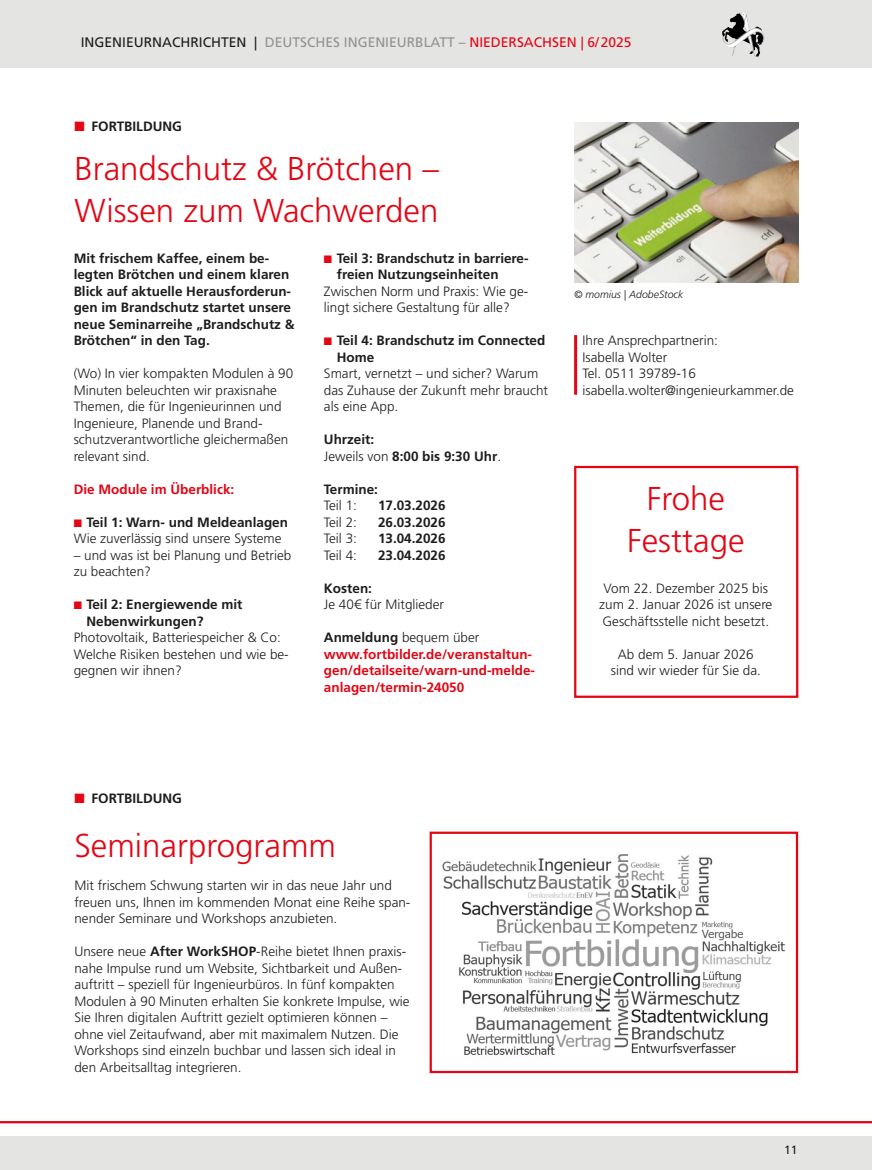
<style>
.page{position:relative;width:872px;height:1170px;background:#fff}
.page>*{position:absolute;margin:0;border:0;box-sizing:border-box;transform-origin:0 0}
.H2_Headline{font:300 33px/42px "Frutiger LT Std";color:#e30614}
.t1{font:13.8px "Frutiger LT Std";color:#939292}
.P_Fließtext_Abstand{font:300 13.5px/16.5px "Frutiger LT Std";color:#1d1d1b}
.P_Vorspann{font:700 13.5px/16.5px "Frutiger LT Std";color:#1d1d1b}
.P_Fließtext{font:300 13.5px/16.5px "Frutiger LT Std";color:#1d1d1b}
.P_Fließtext_Abstand-2{font:700 13.5px/16.5px "Frutiger LT Std";color:#e30614}
.P_Fließtext_mit_roter_Linie{font:300 13.5px "Frutiger LT Std";color:#1d1d1b}
.P_Fließtext-2{font:700 13.5px "Frutiger LT Std";color:#1d1d1b}
.P_Fließtext_Abstand-3{font:700 13.5px "Frutiger LT Std";color:#1d1d1b}
.P_Fließtext_Bold_Schwarz{font:700 13.5px "Frutiger LT Std";color:#1d1d1b}
.t2{font:12px "Frutiger LT Std";color:#1d1d1b}
.P_Quelle-Credits{font:italic 300 10.5px "Frutiger LT Std";color:#1d1d1b}
.s1{color:#1d1d1b}
.s2{color:#e30614}
.s3{font-weight:300}
.s4{font-weight:700}
</style>
<div class="page">
<div style="left:0;top:1135px;width:872px;height:34px;background:#e4e4e3"></div>
<hr style="left:0;top:1120px;width:872px;height:3px;background:#e30614">
<div style="left:0;top:0;width:872px;height:68px;background:#e4e4e3"></div>
<img style="left:730px;top:12px;width:13px;height:10px">
<hr style="left:574px;top:335px;width:3px;height:59px;background:#e30614">
<img style="left:575px;top:123px;width:223px;height:159px">
<div style="left:574px;top:466px;width:224px;height:231px;border:2px solid #e30614"></div>
<img style="left:442px;top:854px;width:343px;height:201px">
<div style="left:429px;top:831px;width:369px;height:241px;border:2px solid #e30614"></div>
<p class="t1" style="left:81px;top:34px;width:552px"><span class="s1">INGENIEURNACHRICHTEN |</span> DEUTSCHES INGENIEURBLATT – <span class="s2">NIEDERSACHSEN | 6/2025</span></p>
<p class="P_Vorspann" style="left:74px;top:118px;width:109px"><span class="s2">■</span> FORTBILDUNG</p>
<p class="H2_Headline" style="left:74px;top:148px;width:366px">Brandschutz &amp; Brötchen –<br>Wissen zum Wachwerden</p>
<p class="P_Vorspann" style="left:74px;top:250px;width:222px">Mit frischem Kaffee, einem be&shy;legten Brötchen und einem klaren<br>Blick auf aktuelle Herausforderun&shy;gen im Brandschutz startet unsere neue Seminarreihe „Brandschutz &amp;<br>Brötchen“ in den Tag.</p>
<p class="P_Fließtext_Abstand" style="left:74px;top:365px;width:221px">(Wo) In vier kompakten Modulen à 90<br>Minuten beleuchten wir praxisnahe<br>Themen, die für Ingenieurinnen und<br>Ingenieure, Planende und Brand&shy;schutzverantwortliche gleichermaßen relevant sind.</p>
<p class="P_Fließtext_Abstand-2" style="left:74px;top:481px;width:162px">Die Module im Überblick:</p>
<p class="P_Vorspann" style="left:74px;top:514px;width:216px"><span class="s2">■</span> Teil 1: Warn- und Meldeanlagen</p>
<p class="P_Fließtext_Abstand" style="left:74px;top:530px;width:209px">Wie zuverlässig sind unsere Systeme</p>
<p class="P_Fließtext_Abstand" style="left:74px;top:547px;width:219px">– und was ist bei Planung und Betrieb zu beachten?</p>
<p class="P_Vorspann" style="left:86px;top:596px;width:158px;text-indent:-13px"><span class="s2">■</span> Teil 2: Energiewende mit<br>Nebenwirkungen?</p>
<p class="P_Fließtext" style="left:74px;top:629px;width:217px">Photovoltaik, Batteriespeicher &amp; Co:<br>Welche Risiken bestehen und wie be&shy;gegnen wir ihnen?</p>
<p class="P_Vorspann" style="left:337px;top:250px;width:193px;text-indent:-13px"><span class="s2">■</span> Teil 3: Brandschutz in barriere&shy;freien Nutzungseinheiten</p>
<p class="P_Fließtext" style="left:324px;top:283px;width:206px">Zwischen Norm und Praxis: Wie ge&shy;lingt sichere Gestaltung für alle?</p>
<p class="P_Vorspann" style="left:337px;top:332px;width:210px;text-indent:-13px"><span class="s2">■</span> Teil 4: Brandschutz im Connected<br>Home</p>
<p class="P_Fließtext" style="left:324px;top:365px;width:225px">Smart, vernetzt – und sicher? Warum das Zuhause der Zukunft mehr braucht als eine App.</p>
<p class="P_Fließtext_Abstand-3" style="left:324px;top:431px;width:52px">Uhrzeit:</p>
<p class="P_Fließtext-2" style="left:324px;top:448px;width:179px"><span class="s3">Jeweils von</span> 8:00 bis 9:30 Uhr<span class="s3">.</span></p>
<p class="P_Fließtext_Abstand-3" style="left:324px;top:481px;width:56px">Termine:</p>
<p class="P_Fließtext" style="left:324px;top:497px;width:35px">Teil 1:</p>
<p class="P_Fließtext-2" style="left:378px;top:497px;width:69px">17.03.2026</p>
<p class="P_Fließtext" style="left:324px;top:514px;width:35px">Teil 2:</p>
<p class="P_Fließtext-2" style="left:378px;top:514px;width:69px">26.03.2026</p>
<p class="P_Fließtext" style="left:324px;top:530px;width:35px">Teil 3:</p>
<p class="P_Fließtext-2" style="left:378px;top:530px;width:69px">13.04.2026</p>
<p class="P_Fließtext" style="left:324px;top:547px;width:35px">Teil 4:</p>
<p class="P_Fließtext-2" style="left:378px;top:547px;width:69px">23.04.2026</p>
<p class="P_Fließtext_Bold_Schwarz" style="left:324px;top:580px;width:50px">Kosten:</p>
<p class="P_Fließtext" style="left:324px;top:596px;width:122px">Je 40€ für Mitglieder</p>
<p class="P_Fließtext_Abstand" style="left:324px;top:629px;width:157px"><span class="s4">Anmeldung</span> bequem über</p>
<p class="P_Fließtext_Abstand-2" style="left:324px;top:646px;width:213px">www.fortbilder.de/veranstaltun&shy;gen/detailseite/warn-und-melde&shy;anlagen/termin-24050</p>
<p class="P_Quelle-Credits" style="left:574px;top:288px;width:111px">© momius | AdobeStock</p>
<p class="P_Fließtext_mit_roter_Linie" style="left:582px;top:333px;width:137px">Ihre Ansprechpartnerin:</p>
<p class="P_Fließtext_mit_roter_Linie" style="left:582px;top:349px;width:86px">Isabella Wolter</p>
<p class="P_Fließtext_mit_roter_Linie" style="left:582px;top:366px;width:115px">Tel. 0511 39789-16</p>
<p class="P_Fließtext_mit_roter_Linie" style="left:582px;top:382px;width:213px">isabella.wolter@ingenieurkammer.de</p>
<p class="H2_Headline" style="left:627px;top:478px;width:119px;text-align:center">Frohe<br>Festtage</p>
<p class="P_Fließtext_Abstand" style="left:599px;top:580px;width:175px;text-align:center">Vom 22. Dezember 2025 bis zum 2. Januar 2026 ist unsere<br>Geschäftsstelle nicht besetzt.</p>
<p class="P_Fließtext_Abstand" style="left:611px;top:646px;width:152px;text-align:center">Ab dem 5. Januar 2026 sind wir wieder für Sie da.</p>
<p class="P_Vorspann" style="left:74px;top:790px;width:109px"><span class="s2">■</span> FORTBILDUNG</p>
<p class="H2_Headline" style="left:74px;top:825px;width:263px">Seminarprogramm</p>
<p class="P_Fließtext_Abstand" style="left:74px;top:877px;width:337px">Mit frischem Schwung starten wir in das neue Jahr und freuen uns, Ihnen im kommenden Monat eine Reihe span&shy;nender Seminare und Workshops anzubieten.</p>
<p class="P_Fließtext_Abstand" style="left:74px;top:943px;width:337px">Unsere neue <span class="s4">After WorkSHOP</span>-Reihe bietet Ihnen praxis&shy;nahe Impulse rund um Website, Sichtbarkeit und Außen&shy;auftritt – speziell für Ingenieurbüros. In fünf kompakten Modulen à 90 Minuten erhalten Sie konkrete Impulse, wie Sie Ihren digitalen Auftritt gezielt optimieren können – ohne viel Zeitaufwand, aber mit maximalem Nutzen. Die Workshops sind einzeln buchbar und lassen sich ideal in den Arbeitsalltag integrieren.</p>
<p class="t2" style="left:784px;top:1142px;width:15px">11</p>
</div>
